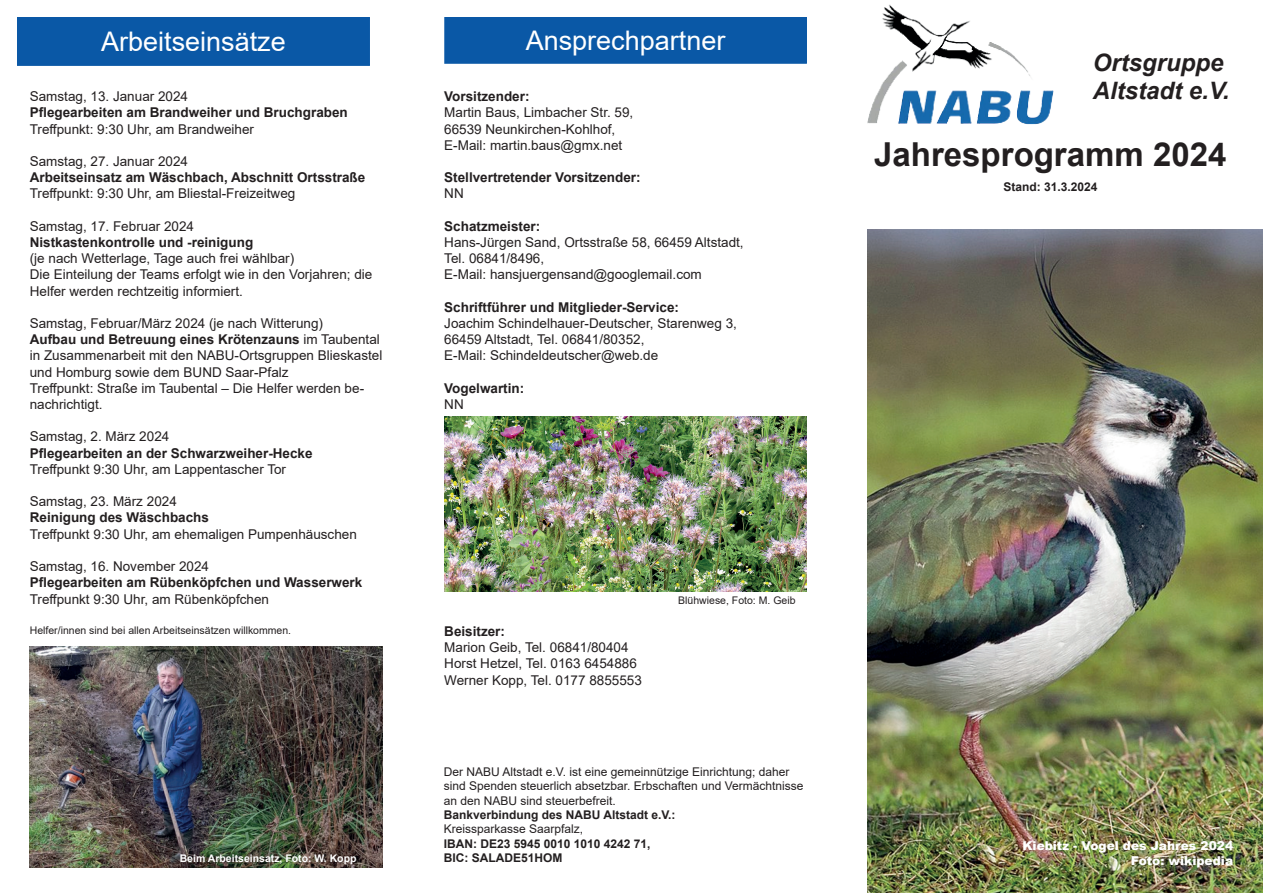
<style>
.page{position:relative;width:1263px;height:893px;background:#fff}
.page>*{position:absolute;margin:0;border:0;box-sizing:border-box;transform-origin:0 0}
.t1{font:700 33px "Arial";color:#231f20}
.t2{font:27px "Arial";color:#fff}
.t3{font:italic 700 24px/28.8px "Arial";color:#231f20}
.t4{font:13.5px/16.2px "Arial";color:#231f20}
.t5{font:700 13.5px "Arial";color:#231f20}
.t6{font:900 12.3px/15px "Arial";color:#fff;text-align:right}
.t7{font:12px/14.4px "Arial";color:#231f20}
.t8{font:700 12px/14.4px "Arial";color:#231f20}
.t9{font:10.5px "Arial";color:#231f20}
.t10{font:700 10.5px "Arial";color:#fff}
.s1{font-weight:700}
</style>
<div class="page">
<div style="left:445px;top:18px;width:361px;height:45px;background:#0a58a6"></div>
<div style="left:444px;top:17px;width:363px;height:47px;border:2px solid #0a58a6"></div>
<img style="left:867px;top:4px;width:187px;height:120px">
<img style="left:444px;top:417px;width:363px;height:175px">
<img style="left:867px;top:230px;width:396px;height:663px">
<div style="left:18px;top:18px;width:351px;height:47px;background:#0a58a6"></div>
<div style="left:17px;top:17px;width:353px;height:49px;border:2px solid #0a58a6"></div>
<img style="left:30px;top:646px;width:353px;height:221px">
<h2 class="t2" style="left:101px;top:23px;width:186px">Arbeitseinsätze</h2>
<p class="t4" style="left:30px;top:88px;width:160px">Samstag, 13. Januar 2024</p>
<p class="t5" style="left:30px;top:103px;width:320px">Pflegearbeiten am Brandweiher und Bruchgraben</p>
<p class="t4" style="left:30px;top:121px;width:226px">Treffpunkt: 9:30 Uhr, am Brandweiher</p>
<p class="t4" style="left:30px;top:153px;width:160px">Samstag, 27. Januar 2024</p>
<p class="t5" style="left:30px;top:168px;width:337px">Arbeitseinsatz am Wäschbach, Abschnitt Ortsstraße</p>
<p class="t4" style="left:30px;top:186px;width:267px">Treffpunkt: 9:30 Uhr, am Bliestal-Freizeitweg</p>
<p class="t4" style="left:30px;top:218px;width:166px">Samstag, 17. Februar 2024</p>
<p class="t5" style="left:30px;top:233px;width:225px">Nistkastenkontrolle und -reinigung</p>
<p class="t4" style="left:30px;top:250px;width:344px">(je nach Wetterlage, Tage auch frei wählbar)<br>Die Einteilung der Teams erfolgt wie in den Vorjahren; die<br>Helfer werden rechtzeitig informiert.</p>
<p class="t4" style="left:30px;top:315px;width:354px">Samstag, Februar/März 2024 (je nach Witterung)<br><span class="s1">Aufbau und Betreuung eines Krötenzauns</span> im Taubental in Zusammenarbeit mit den NABU-Ortsgruppen Blieskastel und Homburg sowie dem BUND Saar-Pfalz<br>Treffpunkt: Straße im Taubental – Die Helfer werden be&shy;nachrichtigt.</p>
<p class="t4" style="left:30px;top:429px;width:141px">Samstag, 2. März 2024</p>
<p class="t5" style="left:30px;top:443px;width:284px">Pflegearbeiten an der Schwarzweiher-Hecke</p>
<p class="t4" style="left:30px;top:461px;width:258px">Treffpunkt 9:30 Uhr, am Lappentascher Tor</p>
<p class="t4" style="left:30px;top:493px;width:149px">Samstag, 23. März 2024</p>
<p class="t5" style="left:30px;top:508px;width:181px">Reinigung des Wäschbachs</p>
<p class="t4" style="left:30px;top:526px;width:329px">Treffpunkt 9:30 Uhr, am ehemaligen Pumpenhäuschen</p>
<p class="t4" style="left:30px;top:558px;width:181px">Samstag, 16. November 2024</p>
<p class="t5" style="left:30px;top:573px;width:334px">Pflegearbeiten am Rübenköpfchen und Wasserwerk</p>
<p class="t4" style="left:30px;top:591px;width:241px">Treffpunkt 9:30 Uhr, am Rübenköpfchen</p>
<p class="t9" style="left:30px;top:623px;width:263px">Helfer/innen sind bei allen Arbeitseinsätzen willkommen.</p>
<p class="t10" style="left:180px;top:851px;width:178px">Beim Arbeitseinsatz, Foto: W. Kopp</p>
<h2 class="t2" style="left:526px;top:22px;width:201px">Ansprechpartner</h2>
<p class="t5" style="left:444px;top:87px;width:87px">Vorsitzender:</p>
<p class="t4" style="left:444px;top:105px;width:191px">Martin Baus, Limbacher Str. 59,<br>66539 Neunkirchen-Kohlhof,<br>E-Mail: martin.baus@gmx.net</p>
<p class="t5" style="left:444px;top:168px;width:198px">Stellvertretender Vorsitzender:</p>
<p class="t4" style="left:444px;top:186px;width:21px">NN</p>
<p class="t5" style="left:444px;top:217px;width:98px">Schatzmeister:</p>
<p class="t4" style="left:444px;top:234px;width:301px">Hans-Jürgen Sand, Ortsstraße 58, 66459 Altstadt,<br>Tel. 06841/8496,<br>E-Mail: hansjuergensand@googlemail.com</p>
<p class="t5" style="left:444px;top:298px;width:236px">Schriftführer und Mitglieder-Service:</p>
<p class="t4" style="left:444px;top:315px;width:294px">Joachim Schindelhauer-Deutscher, Starenweg 3,<br>66459 Altstadt, Tel. 06841/80352,<br>E-Mail: Schindeldeutscher@web.de</p>
<p class="t5" style="left:444px;top:379px;width:82px">Vogelwartin:</p>
<p class="t4" style="left:444px;top:396px;width:21px">NN</p>
<p class="t5" style="left:444px;top:622px;width:62px">Beisitzer:</p>
<p class="t4" style="left:444px;top:639px;width:199px">Marion Geib, Tel. 06841/80404<br>Horst Hetzel, Tel. 0163 6454886<br>Werner Kopp, Tel. 0177 8855553</p>
<p class="t9" style="left:678px;top:593px;width:119px">Blühwiese, Foto: M. Geib</p>
<p class="t7" style="left:444px;top:764px;width:361px">Der NABU Altstadt e.V. ist eine gemeinnützige Einrichtung; daher sind Spenden steuerlich absetzbar. Erbschaften und Vermächtnisse an den NABU sind steuerbefreit.</p>
<p class="t8" style="left:444px;top:808px;width:233px">Bankverbindung des NABU Altstadt e.V.:</p>
<p class="t7" style="left:444px;top:822px;width:141px">Kreissparkasse Saarpfalz,</p>
<p class="t8" style="left:444px;top:837px;width:208px">IBAN: DE23 5945 0010 1010 4242 71,<br>BIC: SALADE51HOM</p>
<h3 class="t3" style="left:1093px;top:49px;width:138px">Ortsgruppe<br>Altstadt e.V.</h3>
<h1 class="t1" style="left:874px;top:131px;width:354px">Jahresprogramm 2024</h1>
<p class="t8" style="left:1003px;top:180px;width:96px">Stand: 31.3.2024</p>
<p class="t6" style="left:1022px;top:838px;width:212px">Kiebitz - Vogel des Jahres 2024<br>Foto: wikipedia</p>
</div>
